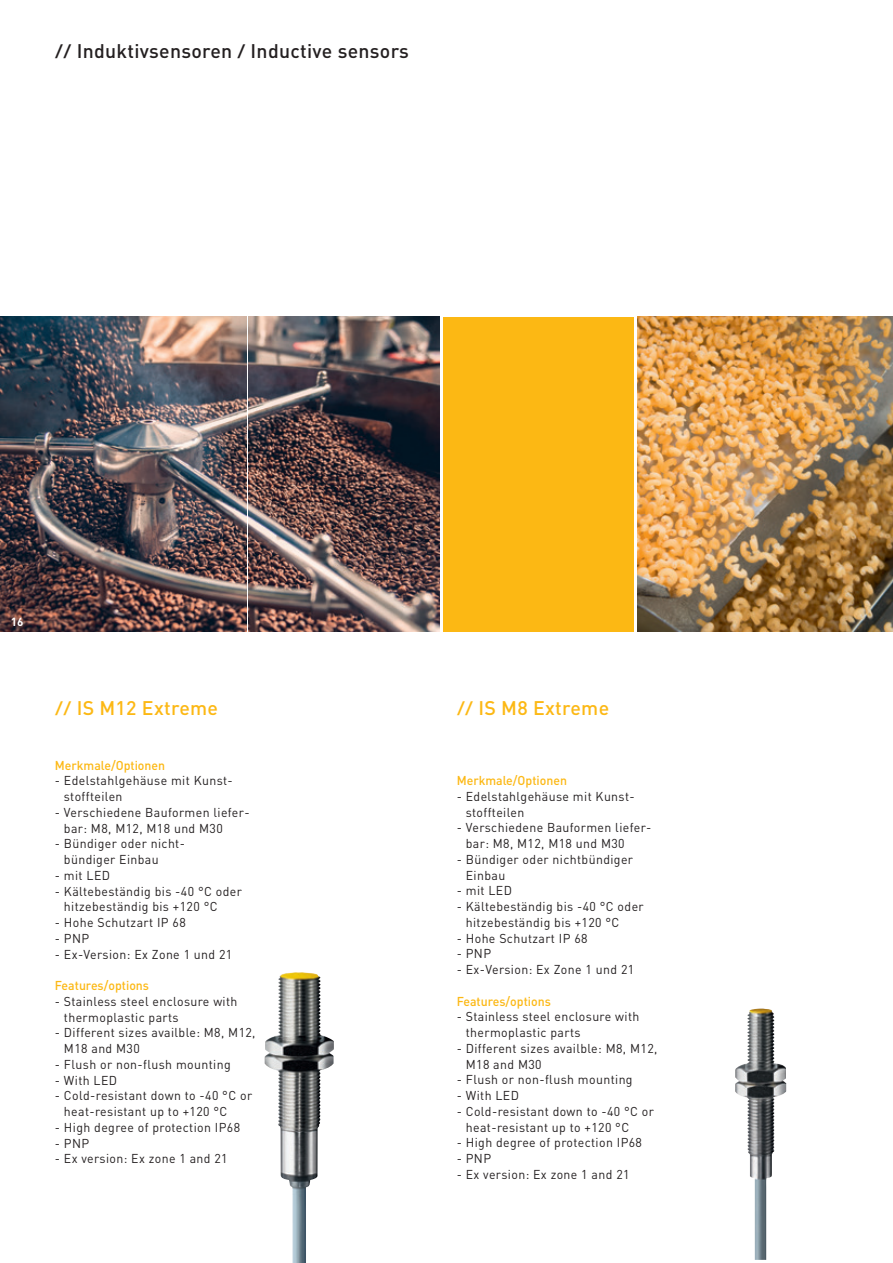
<style>
.page{position:relative;width:893px;height:1263px;background:#fff}
.page>*{position:absolute;margin:0;border:0;box-sizing:border-box;transform-origin:0 0}
.t1{font:500 19.5px "DIN";color:#231f20}
.t2{font:500 19.5px "DIN";letter-spacing:.015em;color:#fcb814}
.t3{font:12.75px/15.8px "DIN";letter-spacing:.03em;color:#231f20}
.t4{font:500 12.75px "DIN";color:#fcb814}
.t5{font:700 11.7px "DIN";color:#fff}
.s1{font-size:16.2px}
</style>
<div class="page">
<img style="left:0;top:317px;width:246px;height:314px">
<img style="left:265px;top:975px;width:55px;height:288px">
<img style="left:248px;top:317px;width:191px;height:314px">
<img style="left:637px;top:317px;width:256px;height:314px">
<div style="left:443px;top:317px;width:191px;height:314px;background:#fcb814"></div>
<img style="left:735px;top:1009px;width:25px;height:91px">
<h1 class="t1" style="left:55px;top:38px;width:355px"><span class="s1">//</span> induktivsensoren <span class="s1">/</span> inductive sensors</h1>
<p class="t5" style="left:11px;top:614px;width:14px">16</p>
<h1 class="t2" style="left:55px;top:696px;width:164px"><span class="s1">//</span> is m12 extreme</h1>
<h1 class="t2" style="left:457px;top:696px;width:154px"><span class="s1">//</span> is m8 extreme</h1>
<p class="t4" style="left:55px;top:757px;width:112px">merkmale/optionen</p>
<p class="t3" style="left:64px;top:772px;width:170px;text-indent:-9px">- Edelstahlgehäuse mit Kunst&shy;stoffteilen</p>
<p class="t3" style="left:64px;top:804px;width:187px;text-indent:-9px">- Verschiedene Bauformen liefer&shy;bar: M8, M12, M18 und M30</p>
<p class="t3" style="left:64px;top:835px;width:123px;text-indent:-9px">- Bündiger oder nicht&shy;bündiger Einbau</p>
<p class="t3" style="left:55px;top:867px;width:57px">- mit LED</p>
<p class="t3" style="left:64px;top:883px;width:179px;text-indent:-9px">- Kältebeständig bis -40 °C oder hitzebeständig bis +120 °C</p>
<p class="t3" style="left:55px;top:914px;width:132px">- Hohe Schutzart IP 68</p>
<p class="t3" style="left:55px;top:930px;width:36px">- PNP</p>
<p class="t3" style="left:55px;top:946px;width:179px">- Ex-Version: Ex Zone 1 und 21</p>
<p class="t4" style="left:55px;top:977px;width:96px">features/options</p>
<p class="t3" style="left:64px;top:993px;width:175px;text-indent:-9px">- Stainless steel enclosure with thermoplastic parts</p>
<p class="t3" style="left:64px;top:1024px;width:193px;text-indent:-9px">- Different sizes availble: M8, M12,<br>M18 and M30</p>
<p class="t3" style="left:55px;top:1056px;width:177px">- Flush or non-flush mounting</p>
<p class="t3" style="left:55px;top:1072px;width:64px">- With LED</p>
<p class="t3" style="left:64px;top:1087px;width:190px;text-indent:-9px">- Cold-resistant down to -40 °C or heat-resistant up to +120 °C</p>
<p class="t3" style="left:55px;top:1119px;width:187px">- High degree of protection IP68</p>
<p class="t3" style="left:55px;top:1135px;width:36px">- PNP</p>
<p class="t3" style="left:55px;top:1150px;width:174px">- Ex version: Ex zone 1 and 21</p>
<p class="t4" style="left:457px;top:772px;width:112px">merkmale/optionen</p>
<p class="t3" style="left:466px;top:788px;width:170px;text-indent:-9px">- Edelstahlgehäuse mit Kunst&shy;stoffteilen</p>
<p class="t3" style="left:466px;top:819px;width:187px;text-indent:-9px">- Verschiedene Bauformen liefer&shy;bar: M8, M12, M18 und M30</p>
<p class="t3" style="left:466px;top:851px;width:169px;text-indent:-9px">- Bündiger oder nichtbündiger<br>Einbau</p>
<p class="t3" style="left:457px;top:882px;width:57px">- mit LED</p>
<p class="t3" style="left:466px;top:898px;width:179px;text-indent:-9px">- Kältebeständig bis -40 °C oder hitzebeständig bis +120 °C</p>
<p class="t3" style="left:457px;top:930px;width:132px">- Hohe Schutzart IP 68</p>
<p class="t3" style="left:457px;top:945px;width:36px">- PNP</p>
<p class="t3" style="left:457px;top:961px;width:179px">- Ex-Version: Ex Zone 1 und 21</p>
<p class="t4" style="left:457px;top:993px;width:96px">features/options</p>
<p class="t3" style="left:466px;top:1008px;width:175px;text-indent:-9px">- Stainless steel enclosure with thermoplastic parts</p>
<p class="t3" style="left:466px;top:1040px;width:193px;text-indent:-9px">- Different sizes availble: M8, M12,<br>M18 and M30</p>
<p class="t3" style="left:457px;top:1071px;width:177px">- Flush or non-flush mounting</p>
<p class="t3" style="left:457px;top:1087px;width:64px">- With LED</p>
<p class="t3" style="left:466px;top:1103px;width:190px;text-indent:-9px">- Cold-resistant down to -40 °C or heat-resistant up to +120 °C</p>
<p class="t3" style="left:457px;top:1134px;width:187px">- High degree of protection IP68</p>
<p class="t3" style="left:457px;top:1150px;width:36px">- PNP</p>
<p class="t3" style="left:457px;top:1166px;width:174px">- Ex version: Ex zone 1 and 21</p>
</div>
